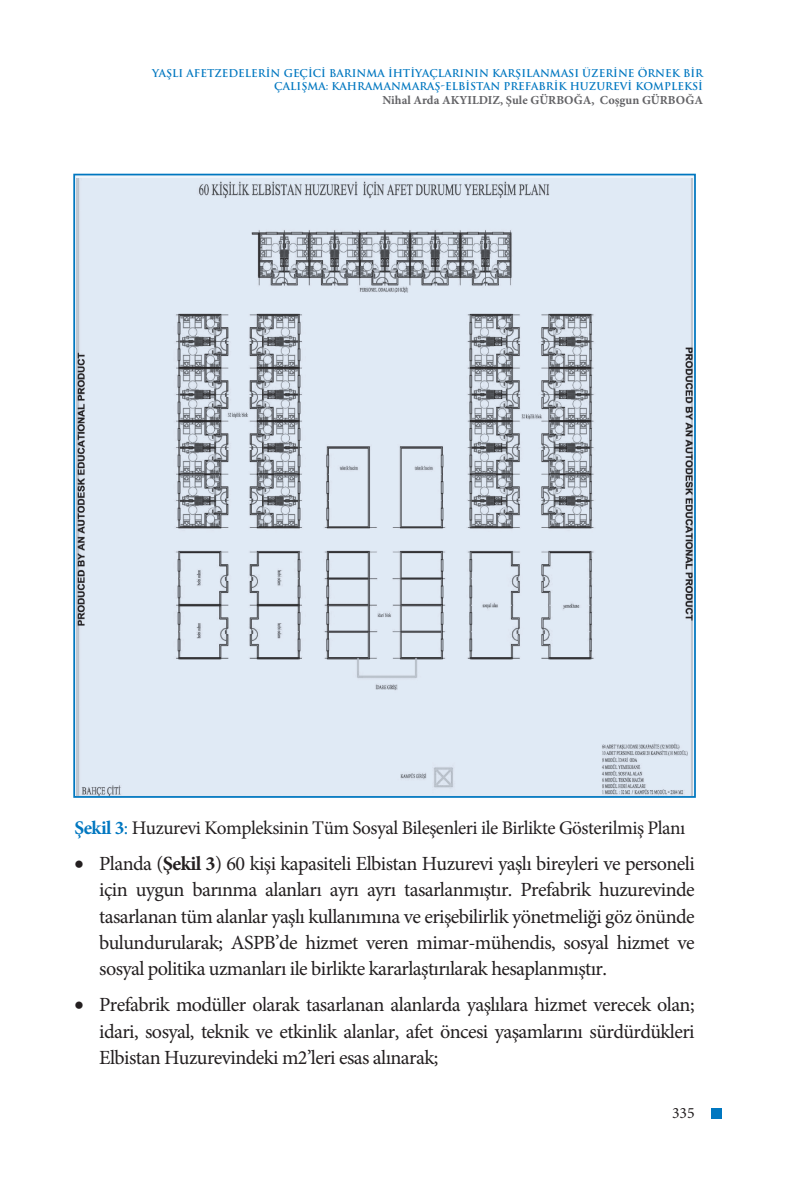
<style>
.page{position:relative;width:794px;height:1191px;background:#fff}
.page>*{position:absolute;margin:0;border:0;box-sizing:border-box;transform-origin:0 0}
.t1{font:20.12px/26.2px "Minion Pro";letter-spacing:-.03em;color:#231f20;text-align:justify}
.t2{font:19.25px "Minion Pro";letter-spacing:-.025em;color:#231f20}
.t3{font:15.75px "Minion Pro";color:#231f20}
.t4{font:700 12.25px "Minion Pro";color:#636366}
.t5{font:700 10.5px/12.6px "Trajan Pro";color:#0077c0;text-align:right}
.s1{font-weight:700;color:#0077c0}
.s2{color:#0077c0}
.s3{font-weight:700}
</style>
<div class="page">
<div style="left:710px;top:1107px;width:11px;height:11px;background:#0077c0"></div>
<img style="left:77px;top:179px;width:615px;height:616px">
<p class="t5" style="left:152px;top:67px;width:552px">YAŞLI AFETZEDELERİN GEÇİCİ BARINMA İHTİYAÇLARININ KARŞILANMASI ÜZERİNE ÖRNEK BİR<br>ÇALIŞMA: KAHRAMANMARAŞ-ELBİSTAN PREFABRİK HUZUREVİ KOMPLEKSİ</p>
<p class="t4" style="left:382px;top:91px;width:322px">Nihal Arda AKYILDIZ, Şule GÜRBOĞA, Coşgun GÜRBOĞA</p>
<p class="t2" style="left:74px;top:815px;width:612px"><span class="s1">Şekil 3</span><span class="s2">:</span> Huzurevi Kompleksinin Tüm Sosyal Bileşenleri ile Birlikte Gösterilmiş Planı</p>
<p class="t1" style="left:99px;top:850px;width:597px;text-indent:-25px">• Planda (<span class="s3">Şekil 3</span>) 60 kişi kapasiteli Elbistan Huzurevi yaşlı bireyleri ve personeli için uygun barınma alanları ayrı ayrı tasarlanmıştır. Prefabrik huzurevinde tasarlanan tüm alanlar yaşlı kullanımına ve erişebilirlik yönetmeliği göz önünde bulundurularak; ASPB’de hizmet veren mimar-mühendis, sosyal hizmet ve sosyal politika uzmanları ile birlikte kararlaştırılarak hesaplanmıştır.</p>
<p class="t1" style="left:99px;top:992px;width:597px;text-indent:-25px">• Prefabrik modüller olarak tasarlanan alanlarda yaşlılara hizmet verecek olan; idari, sosyal, teknik ve etkinlik alanlar, afet öncesi yaşamlarını sürdürdükleri Elbistan Huzurevindeki m2’leri esas alınarak;</p>
<p class="t3" style="left:672px;top:1102px;width:24px">335</p>
</div>
